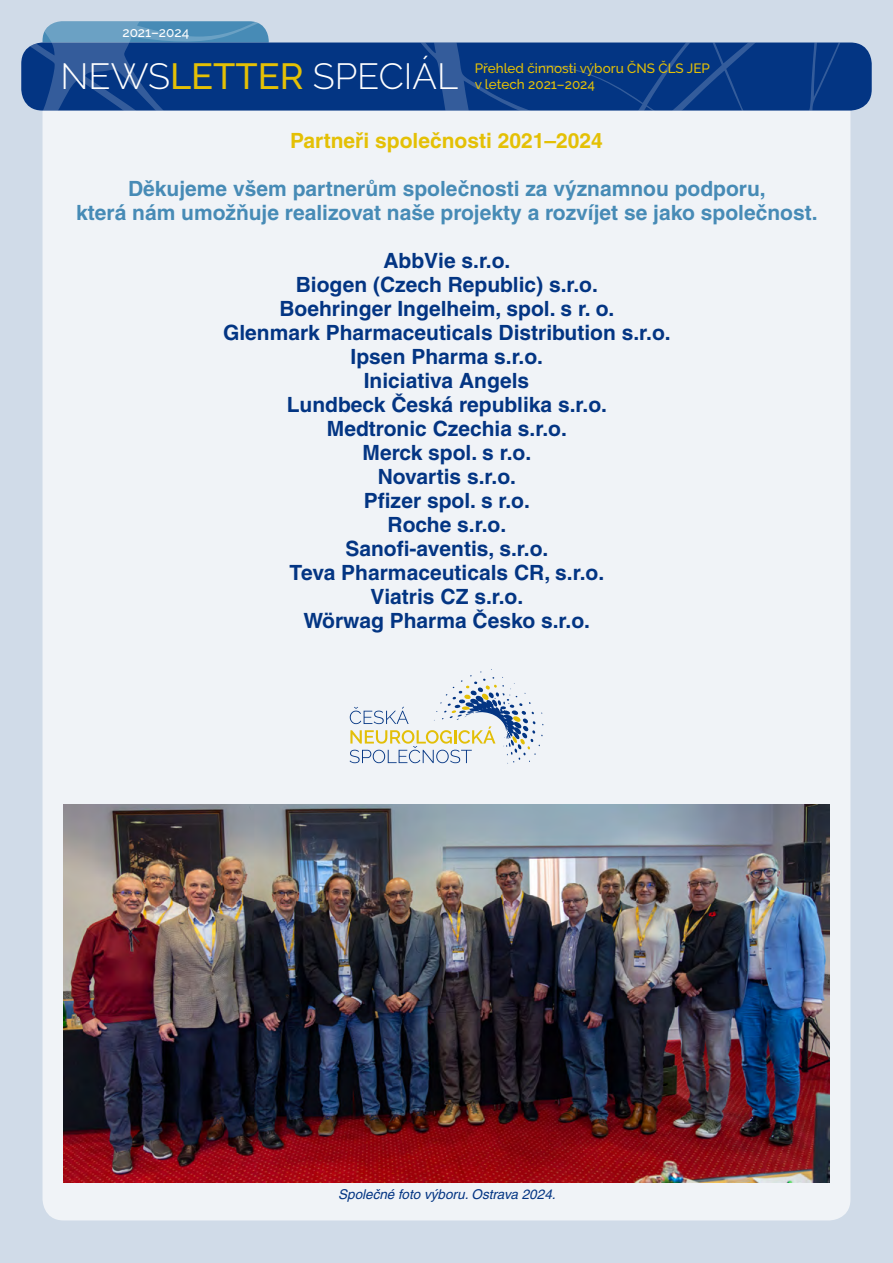
<style>
.page{position:relative;width:893px;height:1263px;background:#d0dbe8}
.page>*{position:absolute;margin:0;border:0;box-sizing:border-box;transform-origin:0 0}
.t1{font:300 36.3px "Raleway";color:#fff}
.t2{font:700 21px/24px "Helvetica CE";color:#033583;text-align:center}
.t3{font:700 21px/24px "Helvetica CE";color:#478bb6;text-align:center}
.t4{font:700 21px "Helvetica CE";color:#e4c005}
.t5{font:500 13.5px "Raleway";color:#e4c005}
.t6{font:italic 13.5px "Helvetica CE";color:#033583}
.t7{font:500 13.5px "Raleway";color:#fff}
.s1{font-weight:500;color:#e4c005}
</style>
<div class="page">
<div style="left:43px;top:64px;width:807px;height:1156px;background:#f0f3f7;border-radius:21px"></div>
<svg style="left:21px;top:21px;width:851px;height:90px;fill:#033583"></svg>
<svg style="left:350px;top:669px;width:193px;height:95px"></svg>
<img style="left:64px;top:804px;width:765px;height:378px">
<p class="t7" style="left:122px;top:25px;width:68px">2021–2024</p>
<h1 class="t1" style="left:61px;top:55px;width:399px">NEWS<span class="s1">LETTER</span> SPECIÁL</h1>
<p class="t5" style="left:475px;top:61px;width:237px">Přehled činnosti výboru ČNS ČLS JEP</p>
<p class="t5" style="left:475px;top:77px;width:122px">v letech 2021–2024</p>
<p class="t4" style="left:290px;top:129px;width:314px">Partneři společnosti 2021–2024</p>
<p class="t3" style="left:76px;top:177px;width:743px">Děkujeme všem partnerům společnosti za významnou podporu,<br>která nám umožňuje realizovat naše projekty a rozvíjet se jako společnost.</p>
<p class="t2" style="left:223px;top:249px;width:449px">AbbVie s.r.o.<br>Biogen (Czech Republic) s.r.o.<br>Boehringer Ingelheim, spol. s r. o.<br>Glenmark Pharmaceuticals Distribution s.r.o.<br>Ipsen Pharma s.r.o.<br>Iniciativa Angels<br>Lundbeck Česká republika s.r.o.<br>Medtronic Czechia s.r.o.<br>Merck spol. s r.o.<br>Novartis s.r.o.<br>Pfizer spol. s r.o.<br>Roche s.r.o.<br>Sanofi-aventis, s.r.o.<br>Teva Pharmaceuticals CR, s.r.o.<br>Viatris CZ s.r.o.<br>Wörwag Pharma Česko s.r.o.</p>
<p class="t6" style="left:338px;top:1186px;width:219px">Společné foto výboru. Ostrava 2024.</p>
</div>
